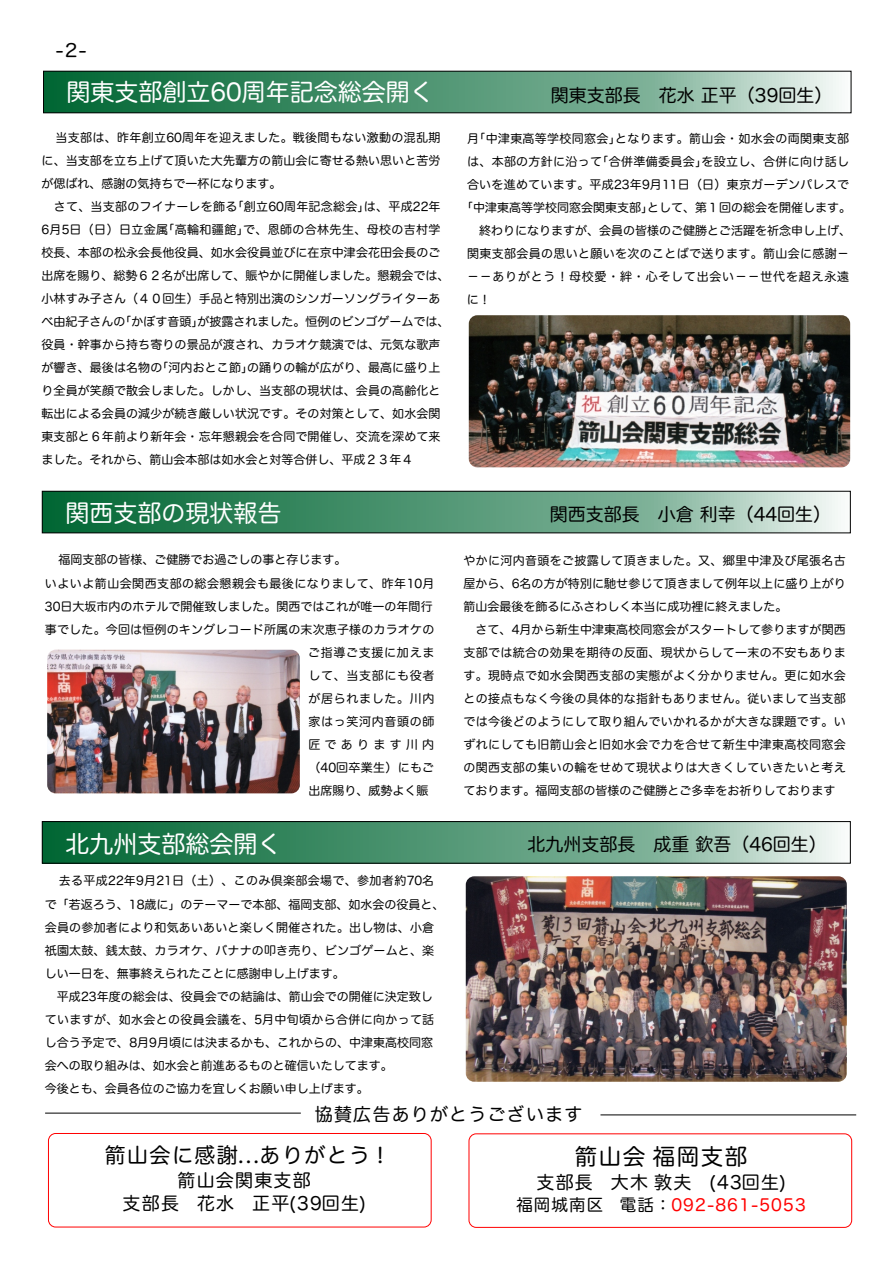
<style>
.page{position:relative;width:893px;height:1263px;background:#fff}
.page>*{position:absolute;margin:0;border:0;box-sizing:border-box;transform-origin:0 0}
.t1{font:24px "Hira Maru Pro W4";color:#fff}
.t2{font:22.5px "Hira Maru Pro W4";letter-spacing:.065em;color:#000}
.t3{font:21px "Hira Maru Pro W4";letter-spacing:.065em;color:#000}
.t4{font:18px/23px "Hira Maru Pro W4";letter-spacing:.065em;color:#000;text-align:center}
.t5{font:18px "Hira Maru Pro W4";color:#000}
.t6{font:18px "Hira Maru Pro W4";letter-spacing:.065em;color:#000;scale:1.04 1}
.t7{font:16.5px "Hira Maru Pro W4";letter-spacing:.065em;color:#f00}
.t8{font:12px/23px "Hira Maru Pro W4";letter-spacing:.01em;color:#000;text-align:justify}
.t9{font:12px "Hira Maru Pro W4";letter-spacing:.055em;color:#000}
.t10{font:12px "Hira Maru Pro W4";letter-spacing:.04em;color:#000}
.t11{font:12px "Hira Maru Pro W4";letter-spacing:.355em;color:#000}
.s1{color:#000}
</style>
<div class="page">
<div style="left:469px;top:1133px;width:383px;height:95px;border:1px solid #f00;border-radius:7px"></div>
<hr style="left:45px;top:1113px;width:256px;height:1px;background:#000">
<svg style="left:45px;top:73px;width:794px;height:38px;background:#5b9d7c"></svg>
<div style="left:43px;top:71px;width:808px;height:42px;border:1px solid #000"></div>
<hr style="left:600px;top:1114px;width:256px;height:1px;background:#000">
<svg style="left:44px;top:493px;width:794px;height:38px;background:#5b9d7c"></svg>
<div style="left:42px;top:491px;width:809px;height:42px;border:1px solid #000"></div>
<div style="left:48px;top:1133px;width:384px;height:94px;border:1px solid #f00;border-radius:7px"></div>
<img style="left:469px;top:315px;width:381px;height:152px;border-radius:9px">
<img style="left:47px;top:650px;width:253px;height:143px;border-radius:9px">
<svg style="left:44px;top:823px;width:794px;height:39px;background:#5b9d7c"></svg>
<div style="left:42px;top:821px;width:809px;height:43px;border:1px solid #000"></div>
<img style="left:466px;top:876px;width:381px;height:206px;border-radius:9px">
<h3 class="t6" style="left:56px;top:41px;width:32px">-2-</h3>
<h1 class="t1" style="left:67px;top:80px;width:369px">関東支部創立60周年記念総会開く</h1>
<p class="t8" style="left:42px;top:126px;width:401px;text-indent:14px">当支部は、昨年創立60周年を迎えました。戦後間もない激動の混乱期に、当支部を立ち上げて頂いた大先輩方の箭山会に寄せる熱い思いと苦労が偲ばれ、感謝の気持ちで一杯になります。</p>
<p class="t8" style="left:42px;top:195px;width:410px;text-align:left;text-indent:12px">さて、当支部のフイナーレを飾る｢創立60周年記念総会｣は、平成22年6月5日（日）日立金属｢高輪和疆館｣で、恩師の合林先生、母校の吉村学校長、本部の松永会長他役員、如水会役員並びに在京中津会花田会長のご出席を賜り、総勢６２名が出席して、賑やかに開催しました。懇親会では、小林すみ子さん（４０回生）手品と特別出演のシンガーソングライターあべ由紀子さんの｢かぼす音頭｣が披露されました。恒例のビンゴゲームでは、役員・幹事から持ち寄りの景品が渡され、カラオケ競演では、元気な歌声が響き、最後は名物の｢河内おとこ節｣の踊りの輪が広がり、最高に盛り上り全員が笑顔で散会しました。しかし、当支部の現状は、会員の高齢化と転出による会員の減少が続き厳しい状況です。その対策として、如水会関東支部と６年前より新年会・忘年懇親会を合同で開催し、交流を深めて来ました。それから、箭山会本部は如水会と対等合併し、平成２３年４</p>
<h1 class="t1" style="left:65px;top:501px;width:217px">関西支部の現状報告</h1>
<p class="t8" style="left:58px;top:548px;width:289px">福岡支部の皆様、ご健勝でお過ごしの事と存じます。</p>
<p class="t10" style="left:45px;top:577px;width:391px">いよいよ箭山会関西支部の総会懇親会も最後になりまして、昨年10月</p>
<p class="t8" style="left:45px;top:595px;width:389px">30日大坂市内のホテルで開催致しました。関西ではこれが唯一の年間行</p>
<p class="t8" style="left:45px;top:618px;width:391px">事でした。今回は恒例のキングレコード所属の末次恵子様のカラオケの</p>
<p class="t9" style="left:308px;top:646px;width:128px">ご指導ご支援に加えま</p>
<p class="t9" style="left:308px;top:669px;width:127px">して、当支部にも役者</p>
<p class="t9" style="left:308px;top:692px;width:127px">が居られました。川内</p>
<p class="t9" style="left:308px;top:715px;width:127px">家はっ笑河内音頭の師</p>
<p class="t11" style="left:308px;top:738px;width:127px">匠であります川内</p>
<p class="t8" style="left:308px;top:756px;width:127px">（40回卒業生）にもご</p>
<p class="t8" style="left:308px;top:779px;width:121px">出席賜り、威勢よく賑</p>
<h3 class="t5" style="left:551px;top:86px;width:283px">関東支部長　花水正平（39回生）</h3>
<p class="t8" style="left:467px;top:127px;width:386px;text-align:left">月｢中津東高等学校同窓会｣となります。箭山会・如水会の両関東支部は、本部の方針に沿って｢合併準備委員会｣を設立し、合併に向け話し合いを進めています。平成23年9月11日（日）東京ガーデンパレスで｢中津東高等学校同窓会関東支部｣として、第１回の総会を開催します。　終わりになりますが、会員の皆様のご健勝とご活躍を祈念申し上げ、関東支部会員の思いと願いを次のことばで送ります。箭山会に感謝－－－ありがとう！母校愛・絆・心そして出会い－－世代を超え永遠に！</p>
<h3 class="t5" style="left:550px;top:505px;width:283px">関西支部長　小倉利幸（44回生）</h3>
<p class="t8" style="left:463px;top:549px;width:384px">やかに河内音頭をご披露して頂きました。又、郷里中津及び尾張名古屋から、6名の方が特別に馳せ参じて頂きまして例年以上に盛り上がり箭山会最後を飾るにふさわしく本当に成功裡に終えました。</p>
<p class="t8" style="left:463px;top:618px;width:384px;text-indent:12px">さて、4月から新生中津東高校同窓会がスタートして参りますが関西支部では統合の効果を期待の反面、現状からして一末の不安もあります。現時点で如水会関西支部の実態がよく分かりません。更に如水会との接点もなく今後の具体的な指針もありません。従いまして当支部では今後どのようにして取り組んでいかれるかが大きな課題です。いずれにしても旧箭山会と旧如水会で力を合せて新生中津東高校同窓会の関西支部の集いの輪をせめて現状よりは大きくしていきたいと考えております。福岡支部の皆様のご健勝とご多幸をお祈りしております</p>
<h1 class="t1" style="left:65px;top:831px;width:217px">北九州支部総会開く</h1>
<h3 class="t5" style="left:527px;top:835px;width:301px">北九州支部長　成重欽吾（46回生）</h3>
<p class="t8" style="left:45px;top:869px;width:401px;text-align:left;text-indent:14px">去る平成22年9月21日（土）、このみ倶楽部会場で、参加者約70名で「若返ろう、18歳に」のテーマーで本部、福岡支部、如水会の役員と、会員の参加者により和気あいあいと楽しく開催された。出し物は、小倉祇園太鼓、銭太鼓、カラオケ、バナナの叩き売り、ビンゴゲームと、楽しい一日を、無事終えられたことに感謝申し上げます。<br>　平成23年度の総会は、役員会での結論は、箭山会での開催に決定致していますが、如水会との役員会議を、5月中旬頃から合併に向かって話し合う予定で、8月9月頃には決まるかも、これからの、中津東高校同窓会への取り組みは、如水会と前進あるものと確信いたしてます。<br>今後とも、会員各位のご協力を宜しくお願い申し上げます。</p>
<h3 class="t4" style="left:315px;top:1103px;width:269px">協賛広告ありがとうございます</h3>
<h3 class="t3" style="left:105px;top:1144px;width:280px">箭山会に感謝...ありがとう !</h3>
<h3 class="t4" style="left:123px;top:1168px;width:245px">箭山会関東支部<br>支部長　花水　正平(39回生)</h3>
<h2 class="t2" style="left:575px;top:1145px;width:174px">箭山会福岡支部</h2>
<h3 class="t4" style="left:536px;top:1171px;width:251px">支部長　大木敦夫　(43回生)</h3>
<h3 class="t7" style="left:516px;top:1196px;width:291px"><span class="s1">福岡城南区　電話：</span>092-861-5053</h3>
</div>
